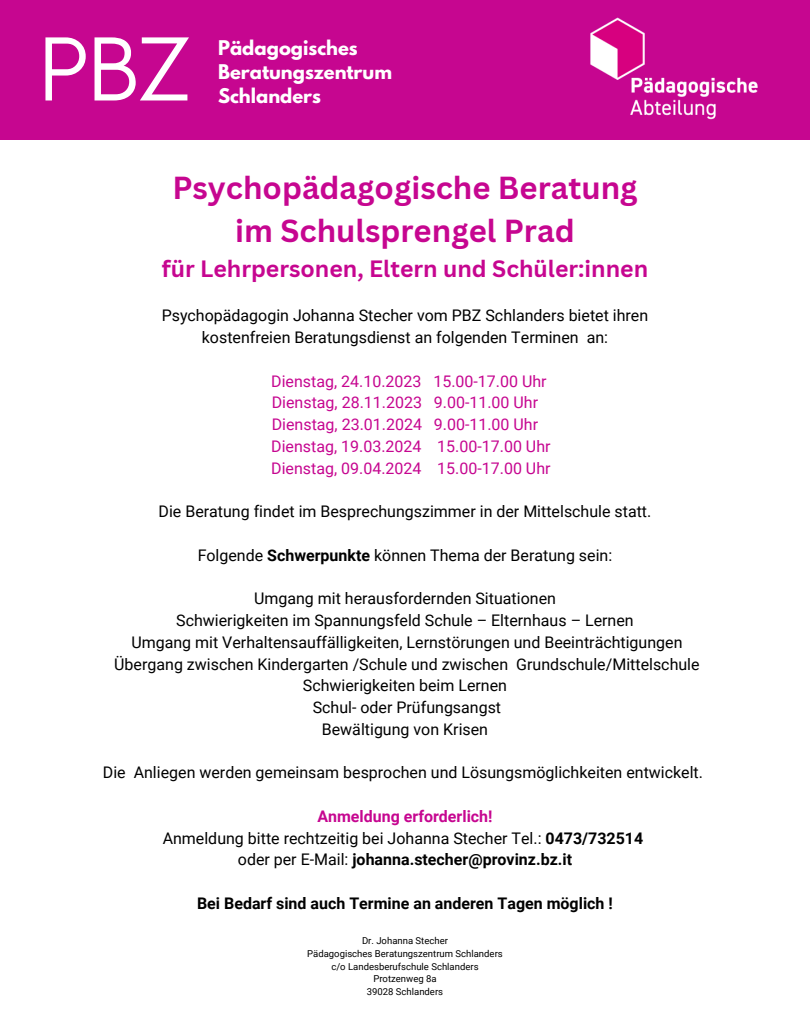
<style>
.page{position:relative;width:810px;height:1013px;background:#fff}
.page>*{position:absolute;margin:0;border:0;box-sizing:border-box;transform-origin:0 0}
.t1{font:92.7px "Glacial Indifference";color:#fff}
.t2{font:700 31px "Canva Sans";color:#c60690}
.t3{font:700 23px "Canva Sans";color:#c60690}
.t4{font:700 17.9px "League Spartan";color:#fff}
.t5{font:16px "Roboto";color:#000}
.t6{font:16px "Roboto";color:#c60690}
.t7{font:700 16px "Roboto";color:#000}
.t8{font:700 16px "Roboto";color:#c60690}
.t9{font:9.5px "Roboto";color:#000}
.s1{font-weight:700}
.s2{font-weight:400}
</style>
<div class="page">
<div style="left:0;top:0;width:810px;height:140px;background:#c60690"></div>
<img style="left:590px;top:17px;width:168px;height:103px">
<p class="t1" style="left:39px;top:12px;width:154px">PBZ</p>
<p class="t4" style="left:218px;top:38px;width:141px">Pädagogisches</p>
<p class="t4" style="left:218px;top:63px;width:175px">Beratungszentrum</p>
<p class="t4" style="left:218px;top:87px;width:104px">Schlanders</p>
<p class="t2" style="left:172px;top:166px;width:467px">Psychopädagogische Beratung</p>
<p class="t2" style="left:235px;top:209px;width:341px">im Schulsprengel Prad</p>
<p class="t3" style="left:162px;top:252px;width:488px">für Lehrpersonen, Eltern und Schüler:innen</p>
<p class="t5" style="left:162px;top:306px;width:488px">Psychopädagogin Johanna Stecher vom PBZ Schlanders bietet ihren</p>
<p class="t5" style="left:202px;top:328px;width:408px">kostenfreien Beratungsdienst an folgenden Terminen an:</p>
<p class="t6" style="left:271px;top:372px;width:277px">Dienstag, 24.10.2023 15.00-17.00 Uhr</p>
<p class="t6" style="left:272px;top:393px;width:268px">Dienstag, 28.11.2023 9.00-11.00 Uhr</p>
<p class="t6" style="left:272px;top:415px;width:268px">Dienstag, 23.01.2024 9.00-11.00 Uhr</p>
<p class="t6" style="left:271px;top:437px;width:281px">Dienstag, 19.03.2024 15.00-17.00 Uhr</p>
<p class="t6" style="left:271px;top:459px;width:281px">Dienstag, 09.04.2024 15.00-17.00 Uhr</p>
<p class="t5" style="left:159px;top:502px;width:494px">Die Beratung findet im Besprechungszimmer in der Mittelschule statt.</p>
<p class="t5" style="left:198px;top:546px;width:416px">Folgende <span class="s1">Schwerpunkte</span> können Thema der Beratung sein:</p>
<p class="t5" style="left:254px;top:589px;width:303px">Umgang mit herausfordernden Situationen</p>
<p class="t5" style="left:176px;top:611px;width:459px">Schwierigkeiten im Spannungsfeld Schule – Elternhaus – Lernen</p>
<p class="t5" style="left:131px;top:633px;width:553px">Umgang mit Verhaltensauffälligkeiten, Lernstörungen und Beeinträchtigungen</p>
<p class="t5" style="left:114px;top:654px;width:587px">Übergang zwischen Kindergarten /Schule und zwischen Grundschule/Mittelschule</p>
<p class="t5" style="left:303px;top:676px;width:206px">Schwierigkeiten beim Lernen</p>
<p class="t5" style="left:313px;top:698px;width:190px">Schul- oder Prüfungsangst</p>
<p class="t5" style="left:322px;top:720px;width:168px">Bewältigung von Krisen</p>
<p class="t5" style="left:103px;top:763px;width:602px">Die Anliegen werden gemeinsam besprochen und Lösungsmöglichkeiten entwickelt.</p>
<p class="t8" style="left:317px;top:807px;width:177px">Anmeldung erforderlich!</p>
<p class="t5" style="left:163px;top:828px;width:482px">Anmeldung bitte rechtzeitig bei Johanna Stecher Tel.: <span class="s1">0473/732514</span></p>
<p class="t7" style="left:238px;top:850px;width:336px"><span class="s2">oder per E-Mail:</span> johanna.stecher@provinz.bz.it</p>
<p class="t7" style="left:197px;top:894px;width:417px">Bei Bedarf sind auch Termine an anderen Tagen möglich !</p>
<p class="t9" style="left:362px;top:935px;width:87px">Dr. Johanna Stecher</p>
<p class="t9" style="left:307px;top:948px;width:197px">Pädagogisches Beratungszentrum Schlanders</p>
<p class="t9" style="left:331px;top:960px;width:149px">c/o Landesberufschule Schlanders</p>
<p class="t9" style="left:373px;top:973px;width:65px">Protzenweg 8a</p>
<p class="t9" style="left:367px;top:986px;width:78px">39028 Schlanders</p>
</div>
